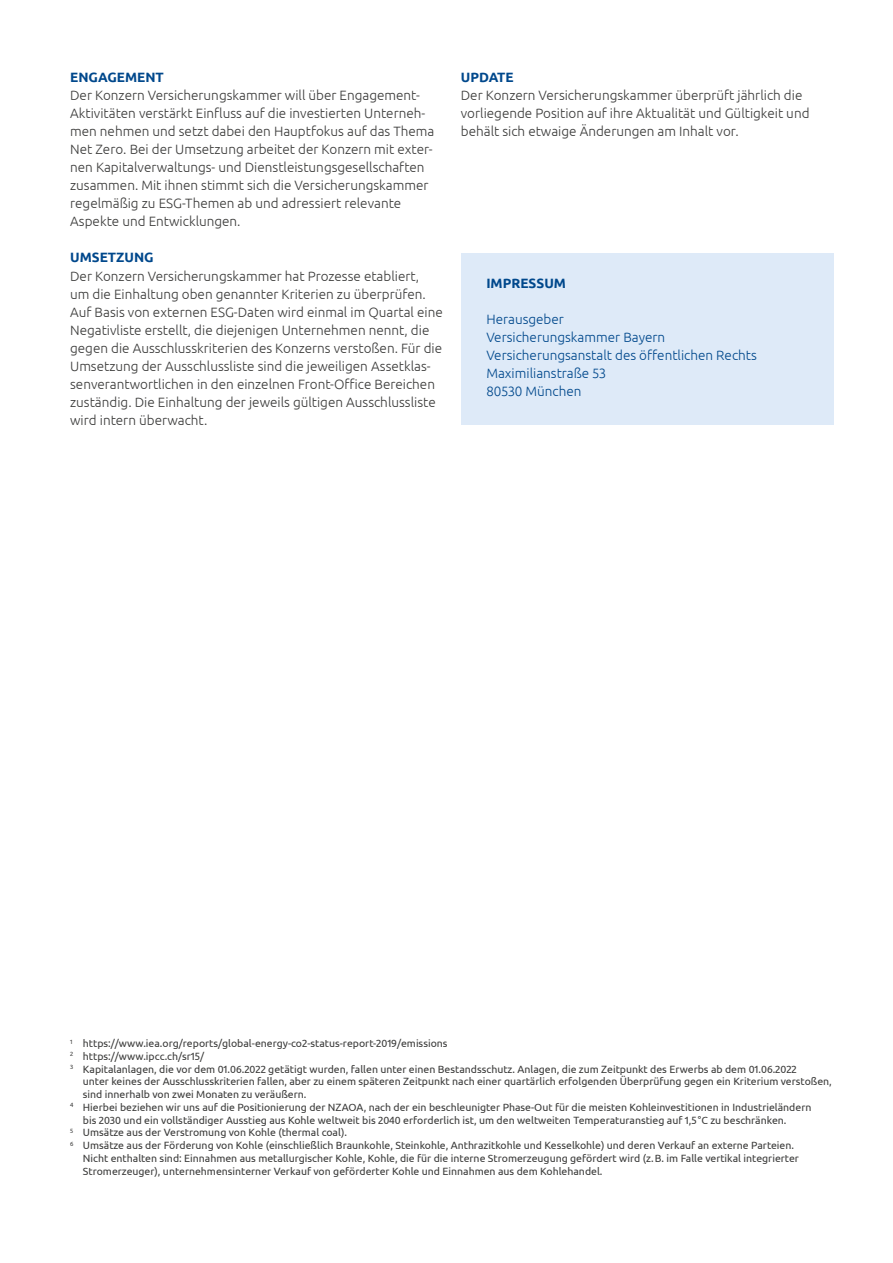
<style>
.page{position:relative;width:893px;height:1263px;background:#fff}
.page>*{position:absolute;margin:0;border:0;box-sizing:border-box;transform-origin:0 0}
.t1{font:300 13.5px/18.1px "Ubuntu";color:#3b3b3a}
.t2{font:300 13.5px/18.1px "Ubuntu";color:#00488c}
.t3{font:700 13.5px "Ubuntu";color:#00488c}
.t4{font:10.5px "Ubuntu";color:#3b3b3a}
</style>
<div class="page">
<div style="left:461px;top:253px;width:372px;height:172px;background:#deeaf8"></div>
<p class="t3" style="left:70px;top:69px;width:95px">ENGAGEMENT</p>
<p class="t1" style="left:70px;top:86px;width:366px">Der Konzern Versicherungskammer will über Engagement-Aktivitäten verstärkt Einfluss auf die investierten Unterneh&shy;men nehmen und setzt dabei den Hauptfokus auf das Thema Net Zero. Bei der Umsetzung arbeitet der Konzern mit exter&shy;nen Kapitalverwaltungs- und Dienstleistungsgesellschaften zusammen. Mit ihnen stimmt sich die Versicherungskammer regelmäßig zu ESG-Themen ab und adressiert relevante Aspekte und Entwicklungen.</p>
<p class="t3" style="left:70px;top:249px;width:85px">UMSETZUNG</p>
<p class="t1" style="left:70px;top:266px;width:374px">Der Konzern Versicherungskammer hat Prozesse etabliert,<br>um die Einhaltung oben genannter Kriterien zu überprüfen.<br>Auf Basis von externen ESG-Daten wird einmal im Quartal eine Negativliste erstellt, die diejenigen Unternehmen nennt, die gegen die Ausschlusskriterien des Konzerns verstoßen. Für die Umsetzung der Ausschlussliste sind die jeweiligen Assetklas&shy;senverantwortlichen in den einzelnen Front-Office Bereichen zuständig. Die Einhaltung der jeweils gültigen Ausschlussliste wird intern überwacht.</p>
<p class="t3" style="left:461px;top:69px;width:54px">UPDATE</p>
<p class="t1" style="left:461px;top:86px;width:350px">Der Konzern Versicherungskammer überprüft jährlich die vorliegende Position auf ihre Aktualität und Gültigkeit und behält sich etwaige Änderungen am Inhalt vor.</p>
<p class="t3" style="left:486px;top:275px;width:81px">IMPRESSUM</p>
<p class="t2" style="left:486px;top:310px;width:272px">Herausgeber<br>Versicherungskammer Bayern<br>Versicherungsanstalt des öffentlichen Rechts<br>Maximilianstraße 53<br>80530 München</p>
<p class="t4" style="left:70px;top:1037px;width:379px"><sup>1</sup> https://www.iea.org/reports/global-energy-co2-status-report-2019/emissions</p>
<p class="t4" style="left:70px;top:1050px;width:135px"><sup>2</sup> https://www.ipcc.ch/sr15/</p>
<p class="t4" style="left:70px;top:1062px;width:728px"><sup>3</sup> Kapitalanlagen, die vor dem 01.06.2022 getätigt wurden, fallen unter einen Bestandsschutz. Anlagen, die zum Zeitpunkt des Erwerbs ab dem 01.06.2022</p>
<p class="t4" style="left:83px;top:1075px;width:750px">unter keines der Ausschlusskriterien fallen, aber zu einem späteren Zeitpunkt nach einer quartärlich erfolgenden Überprüfung gegen ein Kriterium verstoßen,</p>
<p class="t4" style="left:83px;top:1088px;width:225px">sind innerhalb von zwei Monaten zu veräußern.</p>
<p class="t4" style="left:70px;top:1101px;width:743px"><sup>4</sup> Hierbei beziehen wir uns auf die Positionierung der NZAOA, nach der ein beschleunigter Phase-Out für die meisten Kohleinvestitionen in Industrieländern</p>
<p class="t4" style="left:83px;top:1113px;width:705px">bis 2030 und ein vollständiger Ausstieg aus Kohle weltweit bis 2040 erforderlich ist, um den weltweiten Temperaturanstieg auf 1,5 °C zu beschränken.</p>
<p class="t4" style="left:70px;top:1126px;width:278px"><sup>5</sup> Umsätze aus der Verstromung von Kohle (thermal coal).</p>
<p class="t4" style="left:70px;top:1139px;width:725px"><sup>6</sup> Umsätze aus der Förderung von Kohle (einschließlich Braunkohle, Steinkohle, Anthrazitkohle und Kesselkohle) und deren Verkauf an externe Parteien.</p>
<p class="t4" style="left:83px;top:1152px;width:717px">Nicht enthalten sind: Einnahmen aus metallurgischer Kohle, Kohle, die für die interne Stromerzeugung gefördert wird (z.B. im Falle vertikal integrierter</p>
<p class="t4" style="left:83px;top:1164px;width:521px">Stromerzeuger), unternehmensinterner Verkauf von geförderter Kohle und Einnahmen aus dem Kohlehandel.</p>
</div>
